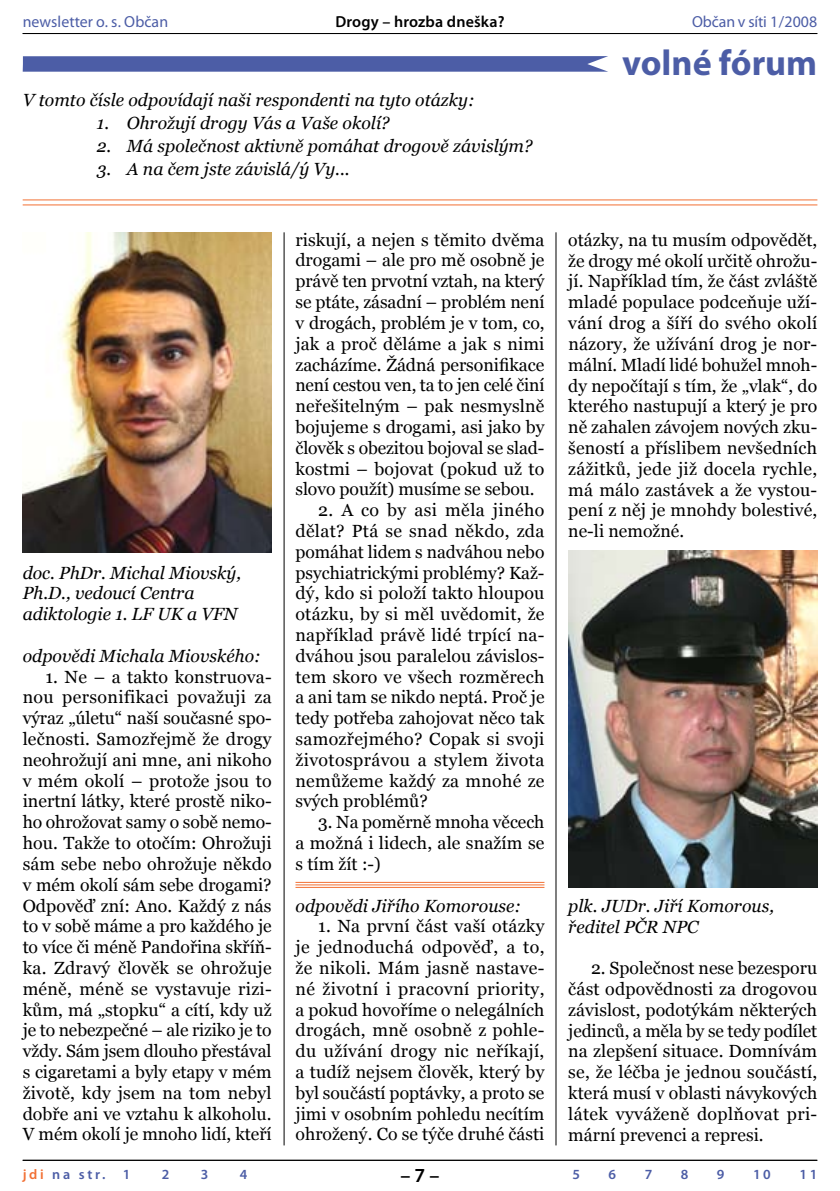
<style>
.page{position:relative;width:840px;height:1191px;background:#fff}
.page>*{position:absolute;margin:0;border:0;box-sizing:border-box;transform-origin:0 0}
.t1{font:700 36px "Myriad Pro";color:#4c5da6}
.t2{font:600 20px "Myriad Pro";color:#000}
.t3{font:17.6px/20.8px "Georgia";color:#000;text-align:justify}
.t4{font:italic 17.6px/20.8px "Georgia";color:#000}
.t5{font:16px "Myriad Pro";letter-spacing:.005em;color:#4c5da6}
.t6{font:600 16px "Myriad Pro";letter-spacing:.01em;color:#000}
.t7{font:600 14px "Myriad Pro";letter-spacing:.19em;color:#4c5da6}
.s1{color:#f27034}
</style>
<div class="page">
<hr style="left:23px;top:1159px;width:793px;height:1px;background:#000">
<hr style="left:23px;top:33px;width:793px;height:1px;background:#000">
<hr style="left:283px;top:232px;width:1px;height:913px;background:#000">
<hr style="left:555px;top:232px;width:1px;height:913px;background:#000">
<hr style="left:23px;top:199px;width:793px;height:1px;background:#f27034">
<hr style="left:23px;top:204px;width:793px;height:1px;background:#f27034">
<svg style="left:23px;top:56px;width:585px;height:16px;background:#5464aa"></svg>
<hr style="left:295px;top:882px;width:249px;height:1px;background:#f27034">
<hr style="left:295px;top:884px;width:249px;height:1px;background:#f27034">
<hr style="left:295px;top:887px;width:249px;height:1px;background:#f27034">
<img style="left:22px;top:232px;width:249px;height:321px">
<img style="left:568px;top:550px;width:249px;height:337px">
<p class="t5" style="left:23px;top:12px;width:147px">newsletter o. s. Občan</p>
<p class="t6" style="left:335px;top:12px;width:170px">Drogy – hrozba dneška?</p>
<p class="t5" style="left:691px;top:12px;width:127px">Občan v síti 1/2008</p>
<p class="t4" style="left:23px;top:89px;width:453px">V tomto čísle odpovídají naši respondenti na tyto otázky:</p>
<p class="t4" style="left:97px;top:112px;width:294px">1. Ohrožují drogy Vás a Vaše okolí?</p>
<p class="t4" style="left:97px;top:135px;width:437px">2. Má společnost aktivně pomáhat drogově závislým?</p>
<p class="t4" style="left:97px;top:158px;width:254px">3. A na čem jste závislá/ý Vy...</p>
<p class="t4" style="left:23px;top:562px;width:220px">doc. PhDr. Michal Miovský,<br>Ph.D., vedoucí Centra adiktologie 1. LF UK a VFN</p>
<p class="t4" style="left:23px;top:645px;width:240px">odpovědi Michala Miovského:</p>
<p class="t3" style="left:23px;top:666px;width:250px;text-indent:23px">1. Ne – a takto konstruova&shy;nou personifikaci považuji za výraz „úletu“ naší současné spo&shy;lečnosti. Samozřejmě že drogy neohrožují ani mne, ani nikoho v mém okolí – protože jsou to inertní látky, které prostě niko&shy;ho ohrožovat samy o sobě nemo&shy;hou. Takže to otočím: Ohrožuji sám sebe nebo ohrožuje někdo v mém okolí sám sebe drogami?<br>Odpověď zní: Ano. Každý z nás to v sobě máme a pro každého je to více či méně Pandořina skříň&shy;ka. Zdravý člověk se ohrožuje méně, méně se vystavuje rizi&shy;kům, má „stopku“ a cítí, kdy už je to nebezpečné – ale riziko je to vždy. Sám jsem dlouho přestával s cigaretami a byly etapy v mém životě, kdy jsem na tom nebyl dobře ani ve vztahu k alkoholu.<br>V mém okolí je mnoho lidí, kteří</p>
<p class="t3" style="left:295px;top:229px;width:250px">riskují, a nejen s těmito dvěma drogami – ale pro mě osobně je právě ten prvotní vztah, na který se ptáte, zásadní – problém není v drogách, problém je v tom, co, jak a proč děláme a jak s nimi zacházíme. Žádná personifikace není cestou ven, ta to jen celé činí neřešitelným – pak nesmyslně bojujeme s drogami, asi jako by člověk s obezitou bojoval se slad&shy;kostmi – bojovat (pokud už to slovo použít) musíme se sebou.</p>
<p class="t3" style="left:295px;top:499px;width:250px;text-indent:23px">2. A co by asi měla jiného dělat? Ptá se snad někdo, zda pomáhat lidem s nadváhou nebo psychiatrickými problémy? Kaž&shy;dý, kdo si položí takto hloupou otázku, by si měl uvědomit, že například právě lidé trpící na&shy;dváhou jsou paralelou závislos&shy;tem skoro ve všech rozměrech a ani tam se nikdo neptá. Proč je tedy potřeba zahojovat něco tak samozřejmého? Copak si svoji životosprávou a stylem života nemůžeme každý za mnohé ze svých problémů?</p>
<p class="t3" style="left:295px;top:811px;width:250px;text-indent:23px">3. Na poměrně mnoha věcech a možná i lidech, ale snažím se s tím žít :-)</p>
<p class="t4" style="left:295px;top:895px;width:227px">odpovědi Jiřího Komorouse:</p>
<p class="t3" style="left:295px;top:915px;width:250px;text-indent:23px">1. Na první část vaší otázky je jednoduchá odpověď, a to, že nikoli. Mám jasně nastave&shy;né životní i pracovní priority, a pokud hovoříme o nelegálních drogách, mně osobně z pohle&shy;du užívání drogy nic neříkají, a tudíž nejsem člověk, který by byl součástí poptávky, a proto se jimi v osobním pohledu necítím ohrožený. Co se týče druhé části</p>
<h1 class="t1" style="left:622px;top:40px;width:196px">volné fórum</h1>
<p class="t3" style="left:568px;top:229px;width:250px">otázky, na tu musím odpovědět, že drogy mé okolí určitě ohrožu&shy;jí. Například tím, že část zvláště mladé populace podceňuje uží&shy;vání drog a šíří do svého okolí názory, že užívání drog je nor&shy;mální. Mladí lidé bohužel mnoh&shy;dy nepočítají s tím, že „vlak“, do kterého nastupují a který je pro ně zahalen závojem nových zku&shy;šeností a příslibem nevšedních zážitků, jede již docela rychle, má málo zastávek a že vystou&shy;pení z něj je mnohdy bolestivé, ne-li nemožné.</p>
<p class="t4" style="left:568px;top:895px;width:207px">plk. JUDr. Jiří Komorous, ředitel PČR NPC</p>
<p class="t3" style="left:568px;top:957px;width:250px;text-indent:23px">2. Společnost nese bezesporu část odpovědnosti za drogovou závislost, podotýkám některých jedinců, a měla by se tedy podílet na zlepšení situace. Domnívám se, že léčba je jednou součástí, která musí v oblasti návykových látek vyváženě doplňovat pri&shy;mární prevenci a represi.</p>
<p class="t7" style="left:23px;top:1165px;width:105px"><span class="s1">jdi</span> na str. 1</p>
<p class="t7" style="left:162px;top:1165px;width:8px">2</p>
<p class="t7" style="left:201px;top:1165px;width:9px">3</p>
<p class="t7" style="left:240px;top:1165px;width:9px">4</p>
<p class="t7" style="left:572px;top:1165px;width:9px">5</p>
<p class="t7" style="left:608px;top:1165px;width:9px">6</p>
<p class="t7" style="left:644px;top:1165px;width:9px">7</p>
<p class="t7" style="left:680px;top:1165px;width:9px">8</p>
<p class="t7" style="left:716px;top:1165px;width:9px">9</p>
<p class="t7" style="left:752px;top:1165px;width:19px">1 0</p>
<p class="t7" style="left:799px;top:1165px;width:15px">1 1</p>
<p class="t2" style="left:400px;top:1162px;width:41px">– –</p>
</div>
